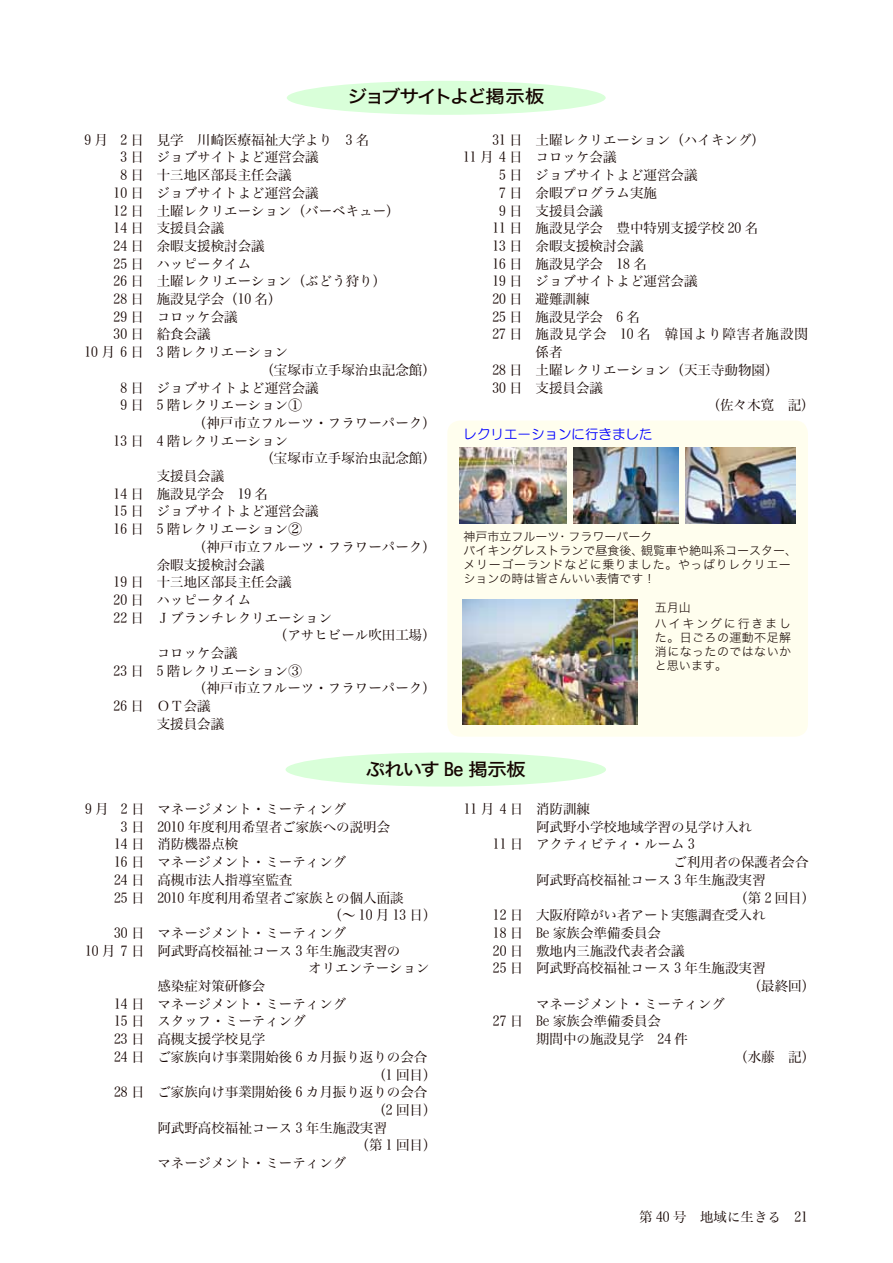
<style>
.page{position:relative;width:893px;height:1263px;background:#fff}
.page>*{position:absolute;margin:0;border:0;box-sizing:border-box;transform-origin:0 0}
.t1{font:18px "Hiragino Kaku W5 90 ms RKSJ H";letter-spacing:-.12em;color:#140400;scale:1.1 1}
.t2{font:18px "Hiragino Kaku W5 90 ms RKSJ H";letter-spacing:-.045em;color:#140400;scale:1.1 1}
.t3{font:13.5px "Hiragino Min W3 90 ms RKSJ H";color:#140400}
.t4{font:13.5px "Hiragino Min W3 90 ms RKSJ H";letter-spacing:.065em;color:#140400}
.t5{font:13.5px "RFP Sirius Md 90 pv RKSJ H";color:#00f}
.t6{font:12px/14.2px "Hiragino Kaku W2 90 ms RKSJ H";color:#140400}
.t7{font:12px/15.8px "Hiragino Kaku W2 90 ms RKSJ H";letter-spacing:.15em;color:#140400}
</style>
<div class="page">
<div style="left:447px;top:420px;width:361px;height:317px;background:#fffeee;border-radius:13px"></div>
<img style="left:463px;top:599px;width:174px;height:125px">
<img style="left:459px;top:447px;width:107px;height:77px">
<img style="left:686px;top:447px;width:110px;height:77px">
<img style="left:573px;top:447px;width:106px;height:77px">
<div style="left:287px;top:81px;width:319px;height:34px;background:#d9ffd9;border-radius:50%"></div>
<div style="left:286px;top:752px;width:320px;height:34px;background:#d9ffd9;border-radius:50%"></div>
<h1 class="t1" style="left:348px;top:87px;width:181px">ジョブサイトよど掲示板</h1>
<p class="t3" style="left:84px;top:133px;width:286px">9 月 2 日 見学　川崎医療福祉大学より　3 名</p>
<p class="t3" style="left:120px;top:150px;width:200px">3 日 ジョブサイトよど運営会議</p>
<p class="t3" style="left:120px;top:168px;width:173px">8 日 十三地区部長主任会議</p>
<p class="t3" style="left:114px;top:186px;width:207px">10 日 ジョブサイトよど運営会議</p>
<p class="t3" style="left:114px;top:204px;width:288px">12 日 土曜レクリエーション（バーベキュー）</p>
<p class="t3" style="left:114px;top:221px;width:112px">14 日 支援員会議</p>
<p class="t3" style="left:114px;top:239px;width:153px">24 日 余暇支援検討会議</p>
<p class="t3" style="left:114px;top:257px;width:139px">25 日 ハッピータイム</p>
<p class="t3" style="left:114px;top:274px;width:274px">26 日 土曜レクリエーション（ぶどう狩り）</p>
<p class="t3" style="left:114px;top:292px;width:170px">28 日 施設見学会（10 名）</p>
<p class="t3" style="left:114px;top:310px;width:126px">29 日 コロッケ会議</p>
<p class="t3" style="left:114px;top:327px;width:99px">30 日 給食会議</p>
<p class="t3" style="left:84px;top:345px;width:205px">10 月 6 日 3 階レクリエーション</p>
<p class="t3" style="left:260px;top:363px;width:177px">（宝塚市立手塚治虫記念館）</p>
<p class="t3" style="left:120px;top:381px;width:200px">8 日 ジョブサイトよど運営会議</p>
<p class="t3" style="left:120px;top:398px;width:183px">9 日 5 階レクリエーション①</p>
<p class="t3" style="left:193px;top:416px;width:244px">（神戸市立フルーツ・フラワーパーク）</p>
<p class="t3" style="left:114px;top:434px;width:176px">13 日 4 階レクリエーション</p>
<p class="t3" style="left:260px;top:451px;width:177px">（宝塚市立手塚治虫記念館）</p>
<p class="t3" style="left:157px;top:469px;width:69px">支援員会議</p>
<p class="t3" style="left:114px;top:487px;width:156px">14 日 施設見学会　19 名</p>
<p class="t3" style="left:114px;top:504px;width:207px">15 日 ジョブサイトよど運営会議</p>
<p class="t3" style="left:114px;top:522px;width:190px">16 日 5 階レクリエーション②</p>
<p class="t3" style="left:193px;top:540px;width:244px">（神戸市立フルーツ・フラワーパーク）</p>
<p class="t3" style="left:157px;top:558px;width:109px">余暇支援検討会議</p>
<p class="t3" style="left:114px;top:575px;width:180px">19 日 十三地区部長主任会議</p>
<p class="t3" style="left:114px;top:593px;width:139px">20 日 ハッピータイム</p>
<p class="t3" style="left:114px;top:611px;width:220px">22 日 Ｊブランチレクリエーション</p>
<p class="t3" style="left:274px;top:628px;width:164px">（アサヒビール吹田工場）</p>
<p class="t3" style="left:157px;top:646px;width:82px">コロッケ会議</p>
<p class="t3" style="left:114px;top:664px;width:190px">23 日 5 階レクリエーション③</p>
<p class="t3" style="left:193px;top:681px;width:244px">（神戸市立フルーツ・フラワーパーク）</p>
<p class="t3" style="left:114px;top:699px;width:99px">26 日 ＯＴ会議</p>
<p class="t3" style="left:157px;top:717px;width:69px">支援員会議</p>
<p class="t3" style="left:492px;top:133px;width:274px">31 日 土曜レクリエーション（ハイキング）</p>
<p class="t3" style="left:463px;top:150px;width:155px">11 月 4 日 コロッケ会議</p>
<p class="t3" style="left:499px;top:168px;width:200px">5 日 ジョブサイトよど運営会議</p>
<p class="t3" style="left:499px;top:186px;width:159px">7 日 余暇プログラム実施</p>
<p class="t3" style="left:499px;top:204px;width:105px">9 日 支援員会議</p>
<p class="t3" style="left:492px;top:221px;width:267px">11 日 施設見学会　豊中特別支援学校 20 名</p>
<p class="t3" style="left:492px;top:239px;width:153px">13 日 余暇支援検討会議</p>
<p class="t3" style="left:492px;top:257px;width:156px">16 日 施設見学会　18 名</p>
<p class="t3" style="left:492px;top:274px;width:207px">19 日 ジョブサイトよど運営会議</p>
<p class="t3" style="left:492px;top:292px;width:99px">20 日 避難訓練</p>
<p class="t3" style="left:492px;top:310px;width:149px">25 日 施設見学会　6 名</p>
<p class="t4" style="left:492px;top:327px;width:317px">27 日 施設見学会　10 名　韓国より障害者施設関</p>
<p class="t3" style="left:535px;top:345px;width:28px">係者</p>
<p class="t3" style="left:492px;top:363px;width:288px">28 日 土曜レクリエーション（天王寺動物園）</p>
<p class="t3" style="left:492px;top:381px;width:112px">30 日 支援員会議</p>
<p class="t3" style="left:707px;top:398px;width:109px">（佐々木寛　記）</p>
<p class="t5" style="left:464px;top:427px;width:190px">レクリエーションに行きました</p>
<p class="t6" style="left:464px;top:529px;width:335px">神戸市立フルーツ・フラワーパーク<br>バイキングレストランで昼食後、観覧車や絶叫系コースター、メリーゴーランドなどに乗りました。やっぱりレクリエーションの時は皆さんいい表情です！</p>
<p class="t7" style="left:655px;top:600px;width:138px">五月山<br>ハイキングに行きまし</p>
<p class="t6" style="left:655px;top:631px;width:138px;text-align:justify">た。日ごろの運動不足解消になったのではないかと思います。</p>
<h1 class="t2" style="left:366px;top:760px;width:147px">ぷれいす Be 掲示板</h1>
<p class="t3" style="left:85px;top:802px;width:263px">9 月 2 日 マネージメント・ミーティング</p>
<p class="t3" style="left:121px;top:820px;width:271px">3 日 2010 年度利用希望者ご家族への説明会</p>
<p class="t3" style="left:114px;top:837px;width:126px">14 日 消防機器点検</p>
<p class="t3" style="left:114px;top:855px;width:234px">16 日 マネージメント・ミーティング</p>
<p class="t3" style="left:114px;top:873px;width:180px">24 日 高槻市法人指導室監査</p>
<p class="t3" style="left:114px;top:890px;width:291px">25 日 2010 年度利用希望者ご家族との個人面談</p>
<p class="t3" style="left:329px;top:908px;width:109px">（～ 10 月 13 日）</p>
<p class="t3" style="left:114px;top:926px;width:234px">30 日 マネージメント・ミーティング</p>
<p class="t3" style="left:85px;top:944px;width:317px">10 月 7 日 阿武野高校福祉コース 3 年生施設実習の</p>
<p class="t3" style="left:308px;top:961px;width:123px">オリエンテーション</p>
<p class="t3" style="left:157px;top:979px;width:109px">感染症対策研修会</p>
<p class="t3" style="left:114px;top:997px;width:234px">14 日 マネージメント・ミーティング</p>
<p class="t3" style="left:114px;top:1014px;width:193px">15 日 スタッフ・ミーティング</p>
<p class="t3" style="left:114px;top:1032px;width:153px">23 日 高槻支援学校見学</p>
<p class="t3" style="left:114px;top:1050px;width:315px">24 日 ご家族向け事業開始後 6 カ月振り返りの会合</p>
<p class="t3" style="left:372px;top:1067px;width:66px">（1 回目）</p>
<p class="t3" style="left:114px;top:1085px;width:315px">28 日 ご家族向け事業開始後 6 カ月振り返りの会合</p>
<p class="t3" style="left:372px;top:1103px;width:66px">（2 回目）</p>
<p class="t3" style="left:157px;top:1121px;width:231px">阿武野高校福祉コース 3 年生施設実習</p>
<p class="t3" style="left:356px;top:1138px;width:83px">（第 1 回目）</p>
<p class="t3" style="left:157px;top:1156px;width:190px">マネージメント・ミーティング</p>
<p class="t3" style="left:464px;top:802px;width:128px">11 月 4 日 消防訓練</p>
<p class="t3" style="left:536px;top:820px;width:217px">阿武野小学校地域学習の見学け入れ</p>
<p class="t3" style="left:493px;top:837px;width:203px">11 日 アクティビティ・ルーム 3</p>
<p class="t3" style="left:673px;top:855px;width:137px">ご利用者の保護者会合</p>
<p class="t3" style="left:536px;top:873px;width:231px">阿武野高校福祉コース 3 年生施設実習</p>
<p class="t3" style="left:734px;top:890px;width:83px">（第 2 回目）</p>
<p class="t3" style="left:493px;top:908px;width:274px">12 日 大阪府障がい者アート実態調査受入れ</p>
<p class="t3" style="left:493px;top:926px;width:170px">18 日 Be 家族会準備委員会</p>
<p class="t3" style="left:493px;top:944px;width:193px">20 日 敷地内三施設代表者会議</p>
<p class="t3" style="left:493px;top:961px;width:274px">25 日 阿武野高校福祉コース 3 年生施設実習</p>
<p class="t3" style="left:748px;top:979px;width:69px">（最終回）</p>
<p class="t3" style="left:536px;top:997px;width:190px">マネージメント・ミーティング</p>
<p class="t3" style="left:493px;top:1014px;width:170px">27 日 Be 家族会準備委員会</p>
<p class="t3" style="left:536px;top:1032px;width:153px">期間中の施設見学　24 件</p>
<p class="t3" style="left:734px;top:1050px;width:83px">（水藤　記）</p>
<p class="t3" style="left:639px;top:1210px;width:170px">第 40 号　地域に生きる　21</p>
</div>
